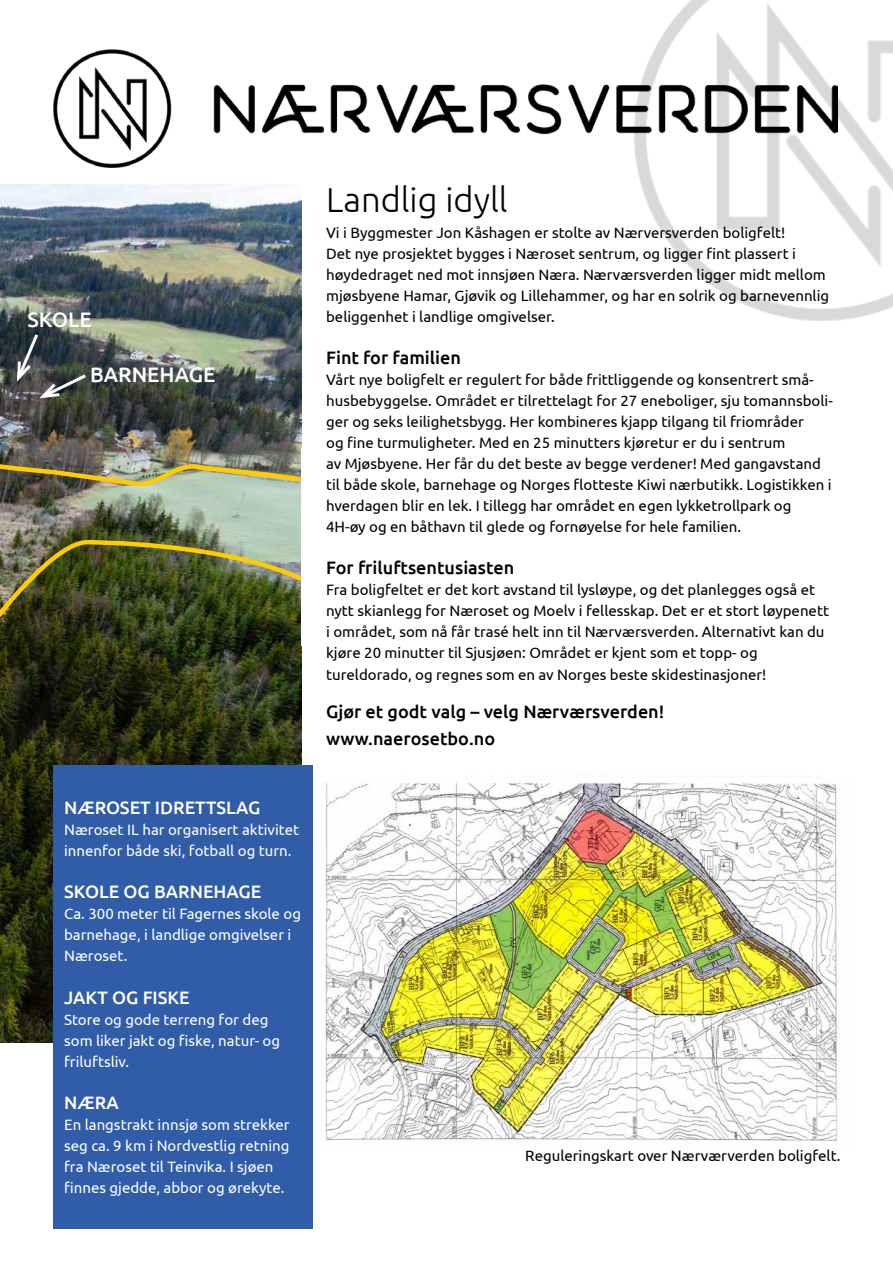
<style>
.page{position:relative;width:893px;height:1263px;background:#fff}
.page>*{position:absolute;margin:0;border:0;box-sizing:border-box;transform-origin:0 0}
.t1{font:300 34.5px "Ubuntu";color:#000}
.t2{font:500 21px "Ubuntu";color:#fff}
.t3{font:500 18px/26.5px "Ubuntu";color:#000}
.t4{font:500 18px "Ubuntu";color:#fff}
.t5{font:15px/21px "Ubuntu";color:#000}
.t6{font:15px/21px "Ubuntu";color:#fff}
</style>
<div class="page">
<img style="left:0;top:185px;width:301px;height:250px">
<img style="left:325px;top:783px;width:515px;height:358px">
<img style="left:53px;top:49px;width:581px;height:118px">
<img style="left:634px;top:0;width:259px;height:321px">
<img style="left:0;top:435px;width:302px;height:107px">
<svg style="left:0;top:542px;width:302px;height:501px;background:#323818"></svg>
<svg style="left:15px;top:331px;width:74px;height:69px;background:#4c5252"></svg>
<div style="left:301px;top:448px;width:23px;height:198px;background:#fff"></div>
<div style="left:53px;top:765px;width:260px;height:464px;background:#305ca8"></div>
<h2 class="t2" style="left:27px;top:306px;width:66px">SKOLE</h2>
<h2 class="t2" style="left:90px;top:361px;width:127px">BARNEHAGE</h2>
<p class="t4" style="left:64px;top:796px;width:198px">NÆROSET IDRETTSLAG</p>
<p class="t6" style="left:64px;top:818px;width:236px">Næroset IL har organisert aktivitet innenfor både ski, fotball og turn.</p>
<p class="t4" style="left:64px;top:880px;width:199px">SKOLE OG BARNEHAGE</p>
<p class="t6" style="left:64px;top:903px;width:238px">Ca. 300 meter til Fagernes skole og barnehage, i landlige omgivelser i<br>Næroset.</p>
<p class="t4" style="left:64px;top:986px;width:127px">JAKT OG FISKE</p>
<p class="t6" style="left:64px;top:1008px;width:217px">Store og gode terreng for deg som liker jakt og fiske, natur- og friluftsliv.</p>
<p class="t4" style="left:64px;top:1091px;width:56px">NÆRA</p>
<p class="t6" style="left:64px;top:1114px;width:227px">En langstrakt innsjø som strekker seg ca. 9 km i Nordvestlig retning fra Næroset til Teinvika. I sjøen finnes gjedde, abbor og ørekyte.</p>
<h1 class="t1" style="left:326px;top:179px;width:183px">Landlig idyll</h1>
<p class="t5" style="left:326px;top:222px;width:504px">Vi i Byggmester Jon Kåshagen er stolte av Nærversverden boligfelt!<br>Det nye prosjektet bygges i Næroset sentrum, og ligger fint plassert i høydedraget ned mot innsjøen Næra. Nærværsverden ligger midt mellom mjøsbyene Hamar, Gjøvik og Lillehammer, og har en solrik og barnevennlig beliggenhet i landlige omgivelser.</p>
<p class="t3" style="left:326px;top:344px;width:136px">Fint for familien</p>
<p class="t5" style="left:326px;top:369px;width:508px">Vårt nye boligfelt er regulert for både frittliggende og konsentrert små&shy;husbebyggelse. Området er tilrettelagt for 27 eneboliger, sju tomannsboli&shy;ger og seks leilighetsbygg. Her kombineres kjapp tilgang til friområder<br>og fine turmuligheter. Med en 25 minutters kjøretur er du i sentrum<br>av Mjøsbyene. Her får du det beste av begge verdener! Med gangavstand til både skole, barnehage og Norges flotteste Kiwi nærbutikk. Logistikken i hverdagen blir en lek. I tillegg har området en egen lykketrollpark og 4H-øy og en båthavn til glede og fornøyelse for hele familien.</p>
<p class="t3" style="left:326px;top:554px;width:190px">For friluftsentusiasten</p>
<p class="t5" style="left:326px;top:579px;width:504px">Fra boligfeltet er det kort avstand til lysløype, og det planlegges også et nytt skianlegg for Næroset og Moelv i fellesskap. Det er et stort løypenett i området, som nå får trasé helt inn til Nærværsverden. Alternativt kan du kjøre 20 minutter til Sjusjøen: Området er kjent som et topp- og tureldorado, og regnes som en av Norges beste skidestinasjoner!</p>
<p class="t3" style="left:326px;top:698px;width:340px">Gjør et godt valg – velg Nærværsverden! www.naerosetbo.no</p>
<p class="t5" style="left:525px;top:1145px;width:317px">Reguleringskart over Nærværverden boligfelt.</p>
</div>
